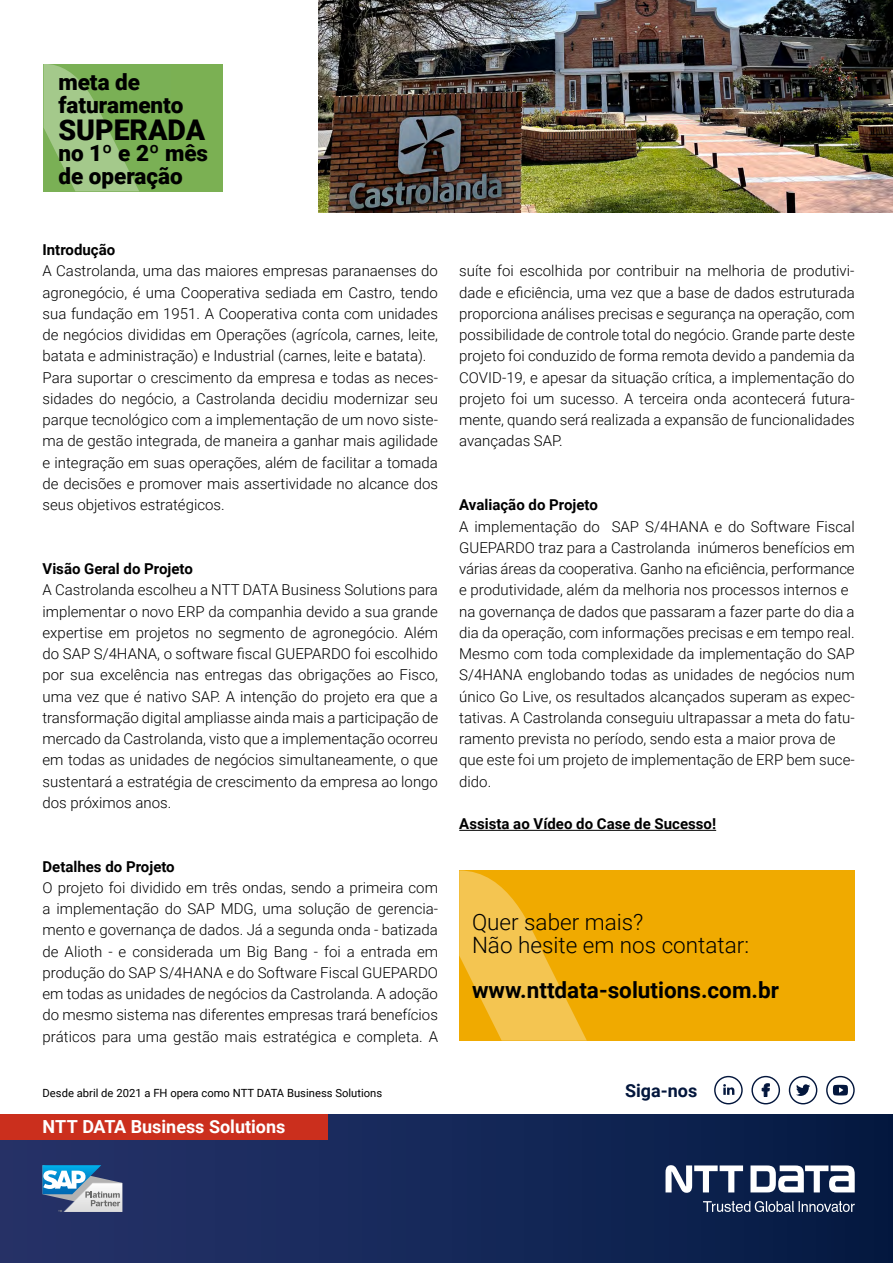
<style>
.page{position:relative;width:893px;height:1263px;background:#fff}
.page>*{position:absolute;margin:0;border:0;box-sizing:border-box;transform-origin:0 0}
.t1{font:900 28.5px "Roboto";color:#000}
.t2{font:300 22.5px/22.5px "Roboto";color:#000}
.t3{font:900 22.5px/22.5px "Roboto";color:#000}
.t4{font:700 22.5px "Roboto";color:#000}
.t5{font:700 18px "Roboto";color:#fff}
.t6{font:700 18px "Roboto";color:#03163c}
.t7{font:300 15px/21.3px "Roboto";color:#000;text-align:justify}
.t8{font:700 15px "Roboto";color:#000}
.t9{font:11.25px "Roboto";color:#000}
</style>
<div class="page">
<div style="left:0;top:1114px;width:893px;height:149px;background:linear-gradient(to right,#27346b,#041b44)"></div>
<svg style="left:43px;top:1165px;width:79px;height:47px"></svg>
<div style="left:0;top:1114px;width:327px;height:26px;background:#cb2f1d"></div>
<svg style="left:750px;top:1165px;width:105px;height:27px"></svg>
<svg style="left:665px;top:1165px;width:78px;height:28px"></svg>
<svg style="left:703px;top:1201px;width:152px;height:11px;background:#52617e"></svg>
<div style="left:170px;top:64px;width:53px;height:127px;background:#7bb053"></div>
<svg style="left:796px;top:1084px;width:14px;height:12px"></svg>
<div style="left:789px;top:1076px;width:28px;height:28px;border:1px solid #03163c;border-radius:50%"></div>
<div style="left:714px;top:1076px;width:29px;height:28px;border:1px solid #03163c;border-radius:50%"></div>
<svg style="left:723px;top:1084px;width:11px;height:11px"></svg>
<div style="left:751px;top:1076px;width:29px;height:28px;border:1px solid #03163c;border-radius:50%"></div>
<svg style="left:762px;top:1083px;width:8px;height:14px"></svg>
<div style="left:826px;top:1076px;width:29px;height:28px;border:1px solid #03163c;border-radius:50%"></div>
<svg style="left:833px;top:1085px;width:15px;height:10px"></svg>
<hr style="left:459px;top:830px;width:257px;height:1px;background:#000">
<div style="left:459px;top:870px;width:396px;height:170px;background:#f0aa00"></div>
<svg style="left:459px;top:870px;width:128px;height:170px"></svg>
<img style="left:319px;top:0;width:574px;height:213px">
<div style="left:44px;top:64px;width:127px;height:127px;background:#7ab055"></div>
<svg style="left:44px;top:64px;width:95px;height:127px"></svg>
<h2 class="t3" style="left:58px;top:70px;width:127px">meta de faturamento</h2>
<h1 class="t1" style="left:58px;top:110px;width:148px">SUPERADA</h1>
<h2 class="t3" style="left:58px;top:141px;width:151px">no 1º e 2º mês de operação</h2>
<p class="t8" style="left:43px;top:239px;width:74px">Introdução</p>
<p class="t7" style="left:43px;top:260px;width:397px;text-align:left">A Castrolanda, uma das maiores empresas paranaenses do agronegócio, é uma Cooperativa sediada em Castro, tendo sua fundação em 1951. A Cooperativa conta com unidades de negócios divididas em Operações (agrícola, carnes, leite, batata e administração) e Industrial (carnes, leite e batata).<br>Para suportar o crescimento da empresa e todas as neces&shy;sidades do negócio, a Castrolanda decidiu modernizar seu parque tecnológico com a implementação de um novo siste&shy;ma de gestão integrada, de maneira a ganhar mais agilidade e integração em suas operações, além de facilitar a tomada de decisões e promover mais assertividade no alcance dos seus objetivos estratégicos.</p>
<p class="t8" style="left:43px;top:558px;width:152px">Visão Geral do Projeto</p>
<p class="t7" style="left:43px;top:579px;width:397px">A Castrolanda escolheu a NTT DATA Business Solutions para implementar o novo ERP da companhia devido a sua grande expertise em projetos no segmento de agronegócio. Além do SAP S/4HANA, o software fiscal GUEPARDO foi escolhido por sua excelência nas entregas das obrigações ao Fisco, uma vez que é nativo SAP. A intenção do projeto era que a transformação digital ampliasse ainda mais a participação de mercado da Castrolanda, visto que a implementação ocorreu em todas as unidades de negócios simultaneamente, o que sustentará a estratégia de crescimento da empresa ao longo dos próximos anos.</p>
<p class="t8" style="left:43px;top:856px;width:134px">Detalhes do Projeto</p>
<p class="t7" style="left:43px;top:876px;width:397px">O projeto foi dividido em três ondas, sendo a primeira com a implementação do SAP MDG, uma solução de gerencia&shy;mento e governança de dados. Já a segunda onda - batizada de Alioth - e considerada um Big Bang - foi a entrada em produção do SAP S/4HANA e do Software Fiscal GUEPARDO em todas as unidades de negócios da Castrolanda. A adoção do mesmo sistema nas diferentes empresas trará benefícios práticos para uma gestão mais estratégica e completa. A</p>
<p class="t7" style="left:459px;top:260px;width:397px">suíte foi escolhida por contribuir na melhoria de produtivi&shy;dade e eficiência, uma vez que a base de dados estruturada proporciona análises precisas e segurança na operação, com possibilidade de controle total do negócio. Grande parte deste projeto foi conduzido de forma remota devido a pandemia da COVID-19, e apesar da situação crítica, a implementação do projeto foi um sucesso. A terceira onda acontecerá futura&shy;mente, quando será realizada a expansão de funcionalidades avançadas SAP.</p>
<p class="t8" style="left:459px;top:494px;width:140px">Avaliação do Projeto</p>
<p class="t7" style="left:459px;top:515px;width:397px;text-align:left">A implementação do SAP S/4HANA e do Software Fiscal GUEPARDO traz para a Castrolanda inúmeros benefícios em várias áreas da cooperativa. Ganho na eficiência, performance e produtividade, além da melhoria nos processos internos e na governança de dados que passaram a fazer parte do dia a dia da operação, com informações precisas e em tempo real.<br>Mesmo com toda complexidade da implementação do SAP S/4HANA englobando todas as unidades de negócios num único Go Live, os resultados alcançados superam as expec&shy;tativas. A Castrolanda conseguiu ultrapassar a meta do fatu&shy;ramento prevista no período, sendo esta a maior prova de que este foi um projeto de implementação de ERP bem suce&shy;dido.</p>
<p class="t8" style="left:459px;top:813px;width:258px">Assista ao Vídeo do Case de Sucesso!</p>
<h2 class="t2" style="left:472px;top:910px;width:279px">Quer saber mais?<br>Não hesite em nos contatar:</h2>
<h2 class="t4" style="left:472px;top:974px;width:308px">www.nttdata-solutions.com.br</h2>
<p class="t9" style="left:43px;top:1084px;width:341px">Desde abril de 2021 a FH opera como NTT DATA Business Solutions</p>
<p class="t6" style="left:625px;top:1077px;width:74px">Siga-nos</p>
<p class="t5" style="left:43px;top:1114px;width:244px">NTT DATA Business Solutions</p>
</div>
